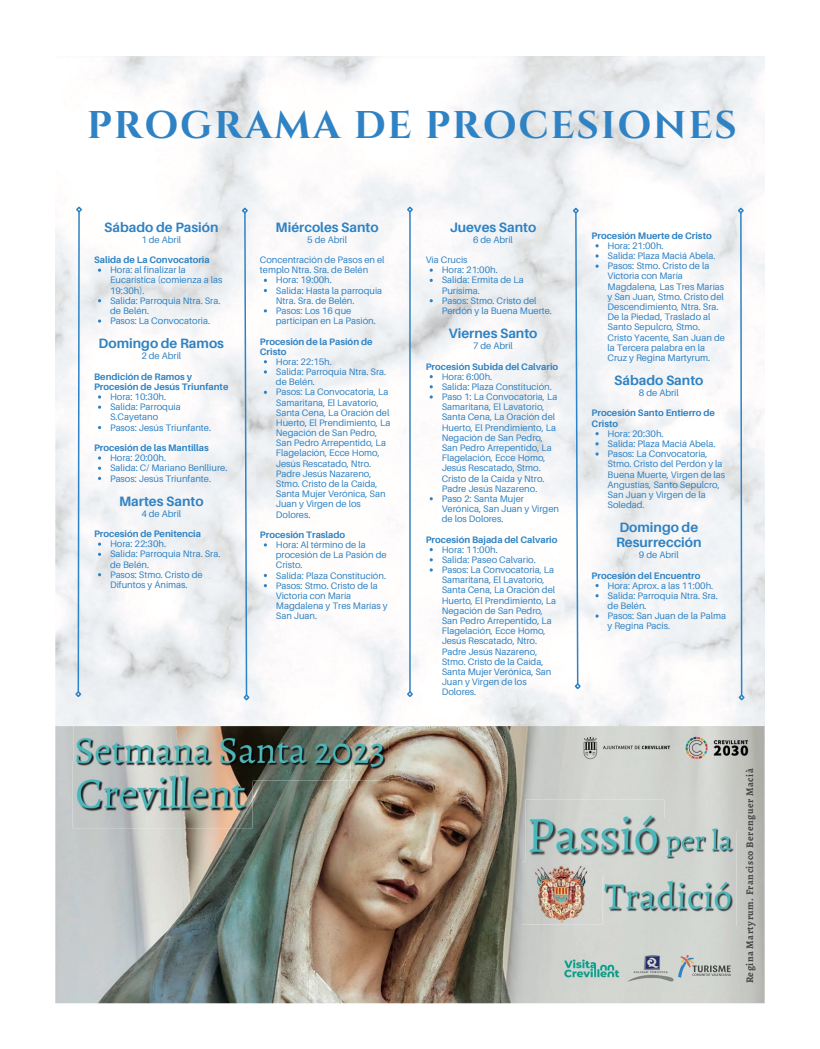
<style>
.page{position:relative;width:820px;height:1049px;background:#fff}
.page>*{position:absolute;margin:0;border:0;box-sizing:border-box;transform-origin:0 0}
.t1{font:700 38.6px "Cinzel";letter-spacing:.045em;color:#2f82c3}
.t2{font:700 13.6px/14.9px "Aileron";color:#2f82c3}
.t3{font:700 10.1px "Alegreya";letter-spacing:.05em;color:#414243}
.t4{font:9.4px/10.2px "Aileron";color:#2f82c3}
.t5{font:700 9.4px/10.2px "Aileron";color:#2f82c3}
</style>
<div class="page">
<img style="left:55px;top:57px;width:390px;height:669px">
<img style="left:90px;top:1003px;width:674px;height:1px">
<img style="left:55px;top:726px;width:709px;height:277px">
<img style="left:555px;top:954px;width:72px;height:31px">
<img style="left:628px;top:956px;width:45px;height:25px">
<svg style="left:677px;top:955px;width:53px;height:22px"></svg>
<img style="left:575px;top:728px;width:185px;height:40px">
<img style="left:525px;top:799px;width:139px;height:76px">
<img style="left:603px;top:831px;width:133px;height:95px">
<img style="left:603px;top:831px;width:61px;height:44px">
<img style="left:664px;top:819px;width:71px;height:44px">
<img style="left:522px;top:861px;width:80px;height:63px">
<img style="left:525px;top:861px;width:77px;height:14px">
<img style="left:74px;top:725px;width:314px;height:55px">
<img style="left:72px;top:761px;width:180px;height:67px">
<img style="left:74px;top:761px;width:178px;height:19px">
<svg style="left:98px;top:319px;width:3px;height:4px"></svg>
<svg style="left:98px;top:456px;width:3px;height:4px"></svg>
<svg style="left:595px;top:452px;width:3px;height:4px"></svg>
<svg style="left:595px;top:614px;width:3px;height:4px"></svg>
<svg style="left:240px;top:206px;width:11px;height:496px"></svg>
<hr style="left:409px;top:212px;width:1px;height:480px;background:#2f82c3">
<svg style="left:405px;top:690px;width:9px;height:8px"></svg>
<svg style="left:405px;top:205px;width:9px;height:9px"></svg>
<svg style="left:736px;top:206px;width:9px;height:496px"></svg>
<svg style="left:74px;top:205px;width:9px;height:493px"></svg>
<svg style="left:571px;top:206px;width:11px;height:485px"></svg>
<h1 class="t1" style="left:87px;top:102px;width:651px">PROGRAMA DE PROCESIONES</h1>
<h2 class="t2" style="left:104px;top:220px;width:116px">Sábado de Pasión</h2>
<p class="t4" style="left:141px;top:234px;width:41px">1 de Abril</p>
<p class="t5" style="left:94px;top:255px;width:117px">Salida de La Convocatoria</p>
<p class="t4" style="left:110px;top:265px;width:114px">Hora: al finalizar la<br>Eucarística (comienza a las<br>19:30h).<br>Salida: Parroquia Ntra. Sra. de Belén.<br>Pasos: La Convocatoria.</p>
<h2 class="t2" style="left:99px;top:336px;width:127px">Domingo de Ramos</h2>
<p class="t4" style="left:141px;top:351px;width:41px">2 de Abril</p>
<p class="t5" style="left:94px;top:371px;width:136px">Bendición de Ramos y<br>Procesión de Jesús Triunfante</p>
<p class="t4" style="left:110px;top:392px;width:102px">Hora: 10:30h.<br>Salida: Parroquia<br>S.Cayetano<br>Pasos: Jesús Triunfante.</p>
<p class="t4" style="left:110px;top:453px;width:119px">Hora: 20:00h.<br>Salida: C/ Mariano Benlliure.<br>Pasos: Jesús Triunfante.</p>
<p class="t5" style="left:94px;top:443px;width:116px">Procesión de las Mantillas</p>
<h2 class="t2" style="left:119px;top:494px;width:86px">Martes Santo</h2>
<p class="t4" style="left:141px;top:508px;width:41px">4 de Abril</p>
<p class="t5" style="left:94px;top:529px;width:108px">Procesión de Penitencia</p>
<p class="t4" style="left:110px;top:539px;width:112px">Hora: 22:30h.<br>Salida: Parroquia Ntra. Sra. de Belén.<br>Pasos: Stmo. Cristo de<br>Difuntos y Ánimas.</p>
<h2 class="t2" style="left:275px;top:220px;width:104px">Miércoles Santo</h2>
<p class="t4" style="left:260px;top:229px;width:126px;line-height:20.4px;text-indent:47px">5 de Abril<br>Concentración de Pasos en el</p>
<p class="t4" style="left:260px;top:265px;width:110px">templo Ntra. Sra. de Belén</p>
<p class="t4" style="left:276px;top:275px;width:108px">Hora: 19:00h.<br>Salida: Hasta la parroquia<br>Ntra. Sra. de Belén.<br>Pasos: Los 16 que participan en La Pasión.</p>
<p class="t4" style="left:276px;top:357px;width:116px">Hora: 22:15h.<br>Salida: Parroquia Ntra. Sra. de Belén.<br>Pasos: La Convocatoria, La<br>Samaritana, El Lavatorio,<br>Santa Cena, La Oración del<br>Huerto, El Prendimiento, La<br>Negación de San Pedro,<br>San Pedro Arrepentido, La<br>Flagelación, Ecce Homo,<br>Jesús Rescatado, Ntro.<br>Padre Jesús Nazareno,<br>Stmo. Cristo de la Caída,<br>Santa Mujer Verónica, San<br>Juan y Virgen de los<br>Dolores.</p>
<p class="t4" style="left:276px;top:540px;width:113px">Hora: Al término de la procesión de La Pasión de<br>Cristo.<br>Salida: Plaza Constitución.<br>Pasos: Stmo. Cristo de la<br>Victoria con María<br>Magdalena y Tres Marías y<br>San Juan.</p>
<p class="t5" style="left:260px;top:336px;width:114px">Procesión de la Pasión de<br>Cristo</p>
<p class="t5" style="left:260px;top:529px;width:87px">Procesión Traslado</p>
<h2 class="t2" style="left:449px;top:220px;width:88px">Jueves Santo</h2>
<p class="t4" style="left:473px;top:234px;width:41px">6 de Abril</p>
<p class="t4" style="left:425px;top:255px;width:43px">Vía Crucis</p>
<p class="t4" style="left:441px;top:265px;width:112px">Hora: 21:00h.<br>Salida: Ermita de La<br>Purísima.<br>Pasos: Stmo. Cristo del<br>Perdón y la Buena Muerte.</p>
<h2 class="t2" style="left:448px;top:326px;width:90px">Viernes Santo</h2>
<p class="t4" style="left:473px;top:341px;width:41px">7 de Abril</p>
<p class="t5" style="left:425px;top:361px;width:134px">Procesión Subida del Calvario</p>
<p class="t4" style="left:441px;top:371px;width:119px">Hora: 6:00h.<br>Salida: Plaza Constitución.<br>Paso 1: La Convocatoria, La<br>Samaritana, El Lavatorio,<br>Santa Cena, La Oración del<br>Huerto, El Prendimiento, La<br>Negación de San Pedro,<br>San Pedro Arrepentido, La<br>Flagelación, Ecce Homo,<br>Jesús Rescatado, Stmo.<br>Cristo de la Caída y Ntro.<br>Padre Jesús Nazareno.<br>Paso 2: Santa Mujer<br>Verónica, San Juan y Virgen de los Dolores.</p>
<p class="t4" style="left:441px;top:544px;width:116px">Hora: 11:00h.<br>Salida: Paseo Calvario.<br>Pasos: La Convocatoria, La<br>Samaritana, El Lavatorio,<br>Santa Cena, La Oración del<br>Huerto, El Prendimiento, La<br>Negación de San Pedro,<br>San Pedro Arrepentido, La<br>Flagelación, Ecce Homo,<br>Jesús Rescatado, Ntro.<br>Padre Jesús Nazareno,<br>Stmo. Cristo de la Caída,<br>Santa Mujer Verónica, San<br>Juan y Virgen de los<br>Dolores.</p>
<p class="t5" style="left:425px;top:534px;width:133px">Procesión Bajada del Calvario</p>
<p class="t5" style="left:591px;top:230px;width:122px">Procesión Muerte de Cristo</p>
<p class="t4" style="left:607px;top:241px;width:119px">Hora: 21:00h.<br>Salida: Plaza Maciá Abela.<br>Pasos: Stmo. Cristo de la<br>Victoria con María<br>Magdalena, Las Tres Marías y San Juan, Stmo. Cristo del<br>Descendimiento, Ntra. Sra.<br>De la Piedad, Traslado al<br>Santo Sepulcro, Stmo.<br>Cristo Yacente, San Juan de la Tercera palabra en la<br>Cruz y Regina Martyrum.</p>
<h2 class="t2" style="left:614px;top:373px;width:91px">Sábado Santo</h2>
<p class="t4" style="left:638px;top:388px;width:41px">8 de Abril</p>
<p class="t5" style="left:591px;top:408px;width:125px">Procesión Santo Entierro de<br>Cristo</p>
<p class="t4" style="left:607px;top:428px;width:119px">Hora: 20:30h.<br>Salida: Plaza Maciá Abela.<br>Pasos: La Convocatoria,<br>Stmo. Cristo del Perdón y la<br>Buena Muerte, Virgen de las<br>Angustias, Santo Sepulcro,<br>San Juan y Virgen de la<br>Soledad.</p>
<h2 class="t2" style="left:615px;top:520px;width:87px">Domingo de<br>Resurrección</h2>
<p class="t4" style="left:638px;top:550px;width:41px">9 de Abril</p>
<p class="t5" style="left:591px;top:570px;width:110px">Procesión del Encuentro</p>
<p class="t4" style="left:607px;top:580px;width:120px">Hora: Aprox. a las 11:00h.<br>Salida: Parroquia Ntra. Sra. de Belén.<br>Pasos: San Juan de la Palma y Regina Pacis.</p>
<p class="t3" style="left:742px;top:983px;width:216px;rotate:-90deg">Regina Martyrum. Francisco Berenguer Macià</p>
</div>
